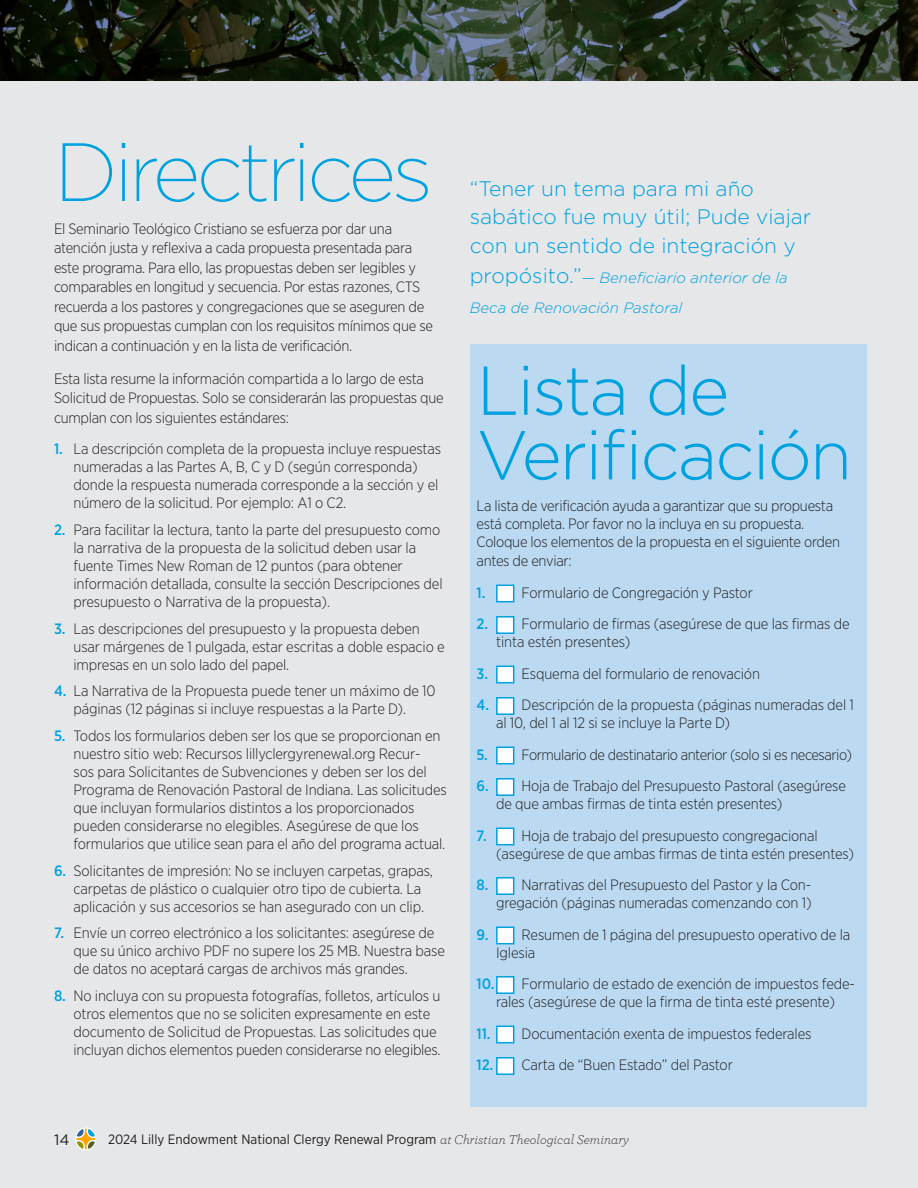
<style>
.page{position:relative;width:918px;height:1188px;background:#e6e7e9}
.page>*{position:absolute;margin:0;border:0;box-sizing:border-box;transform-origin:0 0}
.Large_Head{font:200 82.5px "Gotham";letter-spacing:-.05em;color:#00a1df}
.Large_Head-2{font:300 69px/64.5px "Gotham";letter-spacing:-.03em;color:#00a1df}
.Header_text{font:300 21px/28.5px "Gotham";color:#00a1df}
.Text{font:300 15px/18px "Gotham Narrow";letter-spacing:-.01em;color:#231f20}
.Large_Head-3{font:300 15px/18px "Gotham Narrow";letter-spacing:-.02em;color:#231f20}
.Header_text-2{font:italic 300 15px/30px "Gotham";color:#00a1df}
.Text-2{font:300 15px "Gotham Narrow";letter-spacing:-.03em;color:#231f20}
.t1{font:500 15px "Gotham Narrow";color:#00a1df}
.t2{font:15px "Gotham";color:#231f20}
.t3{font:13.5px "Gotham Narrow";color:#231f20}
.t4{font:12.75px "Gotham Narrow";letter-spacing:-.02em;color:#231f20}
.s1{font-weight:500;color:#00a1df}
.s2{font-style:normal;font-size:21px}
.s3{font-family:"Archer";font-weight:300;font-style:italic}
</style>
<div class="page">
<svg style="left:0;top:0;width:918px;height:81px;background:#263223"></svg>
<div style="left:470px;top:345px;width:397px;height:762px;background:#bbdaf2"></div>
<div style="left:496px;top:585px;width:18px;height:17px;background:#fff;border:2px solid #00a1df"></div>
<div style="left:496px;top:616px;width:18px;height:18px;background:#fff;border:2px solid #00a1df"></div>
<div style="left:496px;top:666px;width:18px;height:17px;background:#fff;border:2px solid #00a1df"></div>
<div style="left:496px;top:697px;width:18px;height:18px;background:#fff;border:2px solid #00a1df"></div>
<div style="left:496px;top:747px;width:18px;height:17px;background:#fff;border:2px solid #00a1df"></div>
<div style="left:496px;top:778px;width:18px;height:18px;background:#fff;border:2px solid #00a1df"></div>
<div style="left:496px;top:828px;width:18px;height:17px;background:#fff;border:2px solid #00a1df"></div>
<div style="left:496px;top:877px;width:18px;height:18px;background:#fff;border:2px solid #00a1df"></div>
<div style="left:496px;top:927px;width:18px;height:17px;background:#fff;border:2px solid #00a1df"></div>
<div style="left:496px;top:976px;width:18px;height:18px;background:#fff;border:2px solid #00a1df"></div>
<div style="left:496px;top:1026px;width:18px;height:17px;background:#fff;border:2px solid #00a1df"></div>
<div style="left:496px;top:1057px;width:18px;height:18px;background:#fff;border:2px solid #00a1df"></div>
<svg style="left:75px;top:1128px;width:21px;height:22px"></svg>
<svg style="left:76px;top:1129px;width:19px;height:20px"></svg>
<p class="Large_Head" style="left:54px;top:121px;width:380px">Directrices</p>
<p class="Text" style="left:54px;top:219px;width:380px;line-height:19.5px">El Seminario Teológico Cristiano se esfuerza por dar una atención justa y reflexiva a cada propuesta presentada para este programa. Para ello, las propuestas deben ser legibles y comparables en longitud y secuencia. Por estas razones, CTS recuerda a los pastores y congregaciones que se aseguren de que sus propuestas cumplan con los requisitos mínimos que se indican a continuación y en la lista de verificación.</p>
<p class="Text" style="left:54px;top:369px;width:391px;line-height:19.5px">Esta lista resume la información compartida a lo largo de esta<br>Solicitud de Propuestas. Solo se considerarán las propuestas que cumplan con los siguientes estándares:</p>
<p class="Text" style="left:74px;top:440px;width:369px;text-indent:-20px"><span class="s1">1.</span> La descripción completa de la propuesta incluye respuestas numeradas a las Partes A, B, C y D (según corresponda) donde la respuesta numerada corresponde a la sección y el número de la solicitud. Por ejemplo: A1 o C2.</p>
<p class="Text" style="left:74px;top:521px;width:371px;text-indent:-20px"><span class="s1">2.</span> Para facilitar la lectura, tanto la parte del presupuesto como la narrativa de la propuesta de la solicitud deben usar la fuente Times New Roman de 12 puntos (para obtener información detallada, consulte la sección Descripciones del presupuesto o Narrativa de la propuesta).</p>
<p class="Text" style="left:74px;top:619px;width:373px;text-indent:-20px"><span class="s1">3.</span> Las descripciones del presupuesto y la propuesta deben usar márgenes de 1 pulgada, estar escritas a doble espacio e impresas en un solo lado del papel.</p>
<p class="Text" style="left:74px;top:682px;width:364px;text-indent:-20px"><span class="s1">4.</span> La Narrativa de la Propuesta puede tener un máximo de 10 páginas (12 páginas si incluye respuestas a la Parte D).</p>
<p class="Text" style="left:74px;top:727px;width:375px;text-indent:-20px"><span class="s1">5.</span> Todos los formularios deben ser los que se proporcionan en nuestro sitio web: Recursos lillyclergyrenewal.org Recur-<br>sos para Solicitantes de Subvenciones y deben ser los del Programa de Renovación Pastoral de Indiana. Las solicitudes que incluyan formularios distintos a los proporcionados pueden considerarse no elegibles. Asegúrese de que los formularios que utilice sean para el año del programa actual.</p>
<p class="Text" style="left:74px;top:861px;width:361px;text-indent:-20px"><span class="s1">6.</span> Solicitantes de impresión: No se incluyen carpetas, grapas, carpetas de plástico o cualquier otro tipo de cubierta. La aplicación y sus accesorios se han asegurado con un clip.</p>
<p class="Text" style="left:74px;top:924px;width:373px;text-indent:-20px"><span class="s1">7.</span> Envíe un correo electrónico a los solicitantes: asegúrese de que su único archivo PDF no supere los 25 MB. Nuestra base de datos no aceptará cargas de archivos más grandes.</p>
<p class="Text" style="left:74px;top:987px;width:369px;text-indent:-20px"><span class="s1">8.</span> No incluya con su propuesta fotografías, folletos, artículos u otros elementos que no se soliciten expresamente en este documento de Solicitud de Propuestas. Las solicitudes que incluyan dichos elementos pueden considerarse no elegibles.</p>
<p class="Header_text" style="left:470px;top:174px;width:343px">“Tener un tema para mi año sabático fue muy útil; Pude viajar con un sentido de integración y</p>
<p class="Header_text-2" style="left:470px;top:262px;width:319px"><span class="s2">propósito.”</span>— Beneficiario anterior de la<br>Beca de Renovación Pastoral</p>
<p class="Large_Head-2" style="left:477px;top:356px;width:377px">Lista de<br>Verificación</p>
<p class="Large_Head-3" style="left:477px;top:496px;width:365px">La lista de verificación ayuda a garantizar que su propuesta está completa. Por favor no la incluya en su propuesta.<br>Coloque los elementos de la propuesta en el siguiente orden</p>
<p class="Large_Head-3" style="left:477px;top:552px;width:97px">antes de enviar:</p>
<p class="t1" style="left:477px;top:583px;width:10px">1.</p>
<p class="Text" style="left:522px;top:583px;width:233px">Formulario de Congregación y Pastor</p>
<p class="Text" style="left:496px;top:615px;width:355px;text-indent:-20px"><span class="s1">2.</span> Formulario de firmas (asegúrese de que las firmas de tinta estén presentes)</p>
<p class="Text" style="left:477px;top:664px;width:285px"><span class="s1">3.</span> Esquema del formulario de renovación</p>
<p class="Text" style="left:496px;top:696px;width:359px;text-indent:-20px"><span class="s1">4.</span> Descripción de la propuesta (páginas numeradas del 1 al 10, del 1 al 12 si se incluye la Parte D)</p>
<p class="Text-2" style="left:477px;top:745px;width:377px"><span class="s1">5.</span> Formulario de destinatario anterior (solo si es necesario)</p>
<p class="Text" style="left:496px;top:777px;width:351px;text-indent:-20px"><span class="s1">6.</span> Hoja de Trabajo del Presupuesto Pastoral (asegúrese de que ambas firmas de tinta estén presentes)</p>
<p class="Text" style="left:496px;top:826px;width:360px;text-indent:-20px"><span class="s1">7.</span> Hoja de trabajo del presupuesto congregacional (asegúrese de que ambas firmas de tinta estén presentes)</p>
<p class="Text" style="left:477px;top:876px;width:337px;text-align:right"><span class="s1">8.</span> Narrativas del Presupuesto del Pastor y la Con&shy;gregación (páginas numeradas comenzando con 1)</p>
<p class="Text" style="left:496px;top:925px;width:356px;text-indent:-20px"><span class="s1">9.</span> Resumen de 1 página del presupuesto operativo de la<br>Iglesia</p>
<p class="Text" style="left:477px;top:975px;width:380px;text-align:center"><span class="s1">10.</span> Formulario de estado de exención de impuestos fede&shy;rales (asegúrese de que la firma de tinta esté presente)</p>
<p class="Text" style="left:477px;top:1024px;width:336px"><span class="s1">11.</span> Documentación exenta de impuestos federales</p>
<p class="Text" style="left:477px;top:1056px;width:258px"><span class="s1">12.</span> Carta de “Buen Estado” del Pastor</p>
<p class="t4" style="left:108px;top:1131px;width:688px">2025 Programa de Renovación Pastoral de Lilly Endowment en el Seminario Teologico Cristiano para las congregaciones de Indiana</p>
<p class="t2" style="left:54px;top:1130px;width:17px">14</p>
<p class="t3" style="left:108px;top:1131px;width:523px">2024 Lilly Endowment National Clergy Renewal Program <span class="s3">at Christian Theological Seminary</span></p>
</div>
